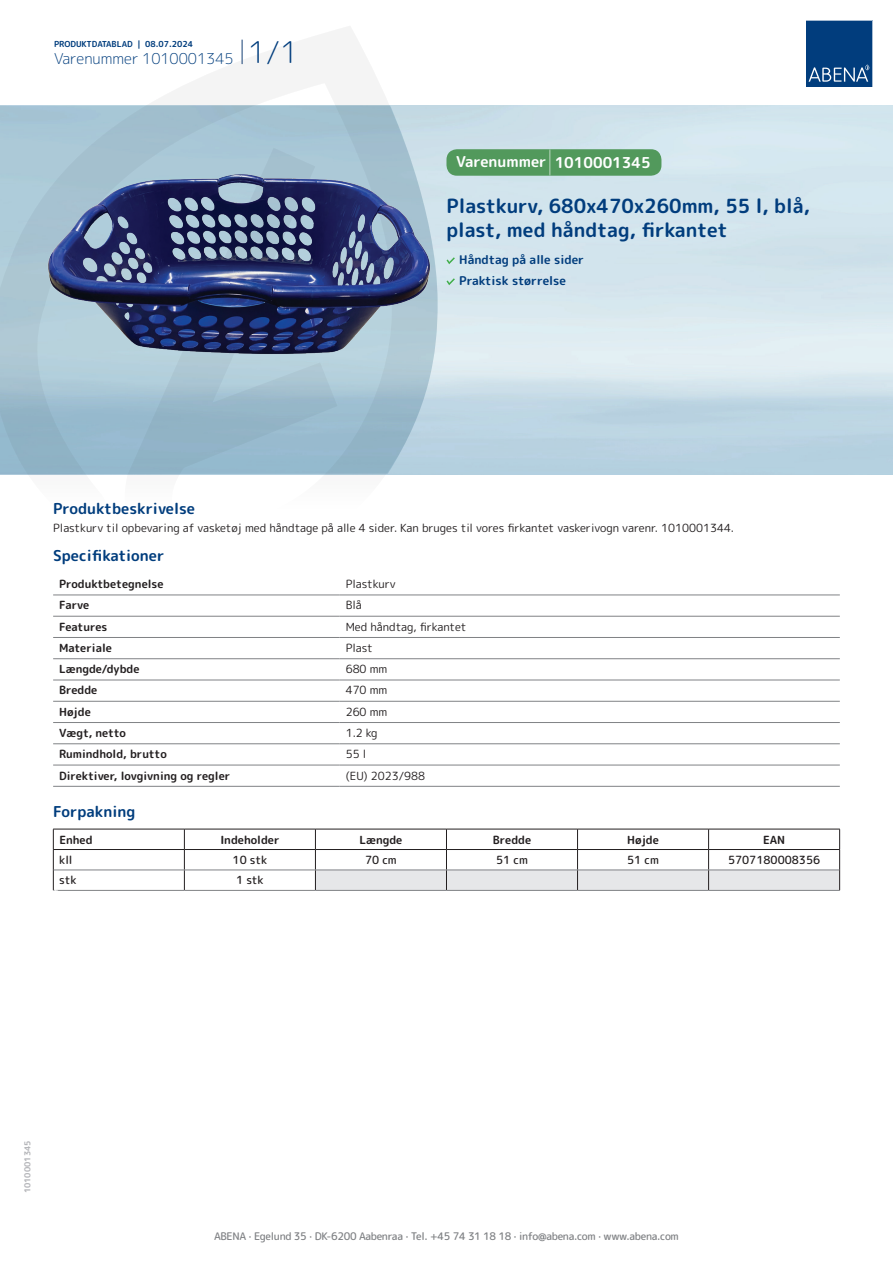
<style>
.page{position:relative;width:893px;height:1263px;background:#fff}
.page>*{position:absolute;margin:0;border:0;box-sizing:border-box;transform-origin:0 0}
.t1{font:700 19.5px/24px "Rounded Mplus 1 c";color:#013d7d}
.t2{font:700 15px "Rounded Mplus 1 c";color:#013d7d}
.t3{font:300 15px "Rounded Mplus 1 c";color:#013d7d}
.t4{font:700 15px "Rounded Mplus 1 c";color:#fff}
.t5{font:700 12px/21px "Rounded Mplus 1 c";color:#013d7d}
.t6{font:11.25px "Rounded Mplus 1 c";color:#231f20}
.t7{font:700 11.25px "Rounded Mplus 1 c";color:#231f20}
.t8{font:500 11.25px "Rounded Mplus 1 c";color:#231f20}
.t9{font:500 10.5px "Rounded Mplus 1 c";letter-spacing:-.03em;color:#808285}
.t10{font:700 10.5px "Rounded Mplus 1 c";color:#fff}
.t11{font:700 8.25px "Rounded Mplus 1 c";color:#013d7d}
.t12{font:700 8.25px "Rounded Mplus 1 c";color:#b2b3b7}
.s1{font-size:30px}
.s2{font-size:25.5px}
</style>
<div class="page">
<svg style="left:0;top:26px;width:439px;height:569px"></svg>
<svg style="left:0;top:106px;width:438px;height:368px"></svg>
<svg style="left:242px;top:40px;width:1px;height:24px"></svg>
<svg style="left:806px;top:20px;width:67px;height:67px"></svg>
<img style="left:47px;top:174px;width:384px;height:181px">
<hr style="left:53px;top:595px;width:287px;height:1px;background:#808285">
<hr style="left:340px;top:595px;width:500px;height:1px;background:#808285">
<hr style="left:53px;top:616px;width:287px;height:1px;background:#808285">
<hr style="left:340px;top:616px;width:500px;height:1px;background:#808285">
<hr style="left:53px;top:637px;width:287px;height:1px;background:#808285">
<hr style="left:340px;top:637px;width:500px;height:1px;background:#808285">
<hr style="left:53px;top:658px;width:287px;height:1px;background:#808285">
<hr style="left:340px;top:658px;width:500px;height:1px;background:#808285">
<hr style="left:53px;top:680px;width:287px;height:1px;background:#808285">
<hr style="left:340px;top:680px;width:500px;height:1px;background:#808285">
<hr style="left:53px;top:701px;width:287px;height:1px;background:#808285">
<hr style="left:340px;top:701px;width:500px;height:1px;background:#808285">
<hr style="left:53px;top:722px;width:287px;height:1px;background:#808285">
<hr style="left:340px;top:722px;width:500px;height:1px;background:#808285">
<hr style="left:53px;top:743px;width:287px;height:1px;background:#808285">
<hr style="left:340px;top:743px;width:500px;height:1px;background:#808285">
<hr style="left:53px;top:765px;width:287px;height:1px;background:#808285">
<hr style="left:340px;top:765px;width:500px;height:1px;background:#808285">
<hr style="left:53px;top:786px;width:287px;height:1px;background:#808285">
<hr style="left:340px;top:786px;width:500px;height:1px;background:#808285">
<hr style="left:53px;top:829px;width:131px;height:1px;background:#231f20">
<hr style="left:184px;top:829px;width:131px;height:1px;background:#231f20">
<hr style="left:53px;top:849px;width:131px;height:1px;background:#231f20">
<hr style="left:184px;top:849px;width:131px;height:1px;background:#231f20">
<svg style="left:53px;top:829px;width:1px;height:61px"></svg>
<svg style="left:184px;top:829px;width:1px;height:61px"></svg>
<svg style="left:315px;top:829px;width:525px;height:61px"></svg>
<hr style="left:54px;top:870px;width:130px;height:1px;background:#808285">
<hr style="left:184px;top:870px;width:131px;height:1px;background:#808285">
<hr style="left:315px;top:870px;width:131px;height:1px;background:#808285">
<hr style="left:446px;top:870px;width:131px;height:1px;background:#808285">
<hr style="left:577px;top:870px;width:132px;height:1px;background:#808285">
<hr style="left:709px;top:870px;width:130px;height:1px;background:#808285">
<hr style="left:53px;top:890px;width:131px;height:1px;background:#808285">
<hr style="left:184px;top:890px;width:131px;height:1px;background:#808285">
<hr style="left:315px;top:890px;width:131px;height:1px;background:#808285">
<hr style="left:446px;top:890px;width:131px;height:1px;background:#808285">
<hr style="left:577px;top:890px;width:132px;height:1px;background:#808285">
<hr style="left:709px;top:890px;width:131px;height:1px;background:#808285">
<svg style="left:446px;top:257px;width:9px;height:7px"></svg>
<svg style="left:446px;top:278px;width:9px;height:7px"></svg>
<div style="left:446px;top:149px;width:215px;height:27px;background:#52995c;border-radius:10px"></div>
<p class="t11" style="left:54px;top:38px;width:141px">PRODUKTDATABLAD | 08.07.2024</p>
<h2 class="t3" style="left:54px;top:48px;width:246px">Varenummer 1010001345 <span class="s1">1/1</span></h2>
<h2 class="t4" style="left:456px;top:152px;width:196px">Varenummer <span class="s2">|</span> 1010001345</h2>
<h1 class="t1" style="left:446px;top:194px;width:365px">Plastkurv, 680x470x260mm, 55 l, blå, plast, med håndtag, firkantet</h1>
<p class="t5" style="left:459px;top:249px;width:126px">Håndtag på alle sider<br>Praktisk størrelse</p>
<h2 class="t2" style="left:53px;top:498px;width:143px">Produktbeskrivelse</h2>
<p class="t6" style="left:53px;top:520px;width:682px">Plastkurv til opbevaring af vasketøj med håndtage på alle 4 sider. Kan bruges til vores firkantet vaskerivogn varenr. 1010001344.</p>
<h2 class="t2" style="left:53px;top:545px;width:113px">Specifikationer</h2>
<p class="t7" style="left:59px;top:576px;width:106px">Produktbetegnelse</p>
<p class="t6" style="left:346px;top:576px;width:52px">Plastkurv</p>
<p class="t7" style="left:59px;top:597px;width:32px">Farve</p>
<p class="t6" style="left:346px;top:597px;width:18px">Blå</p>
<p class="t7" style="left:59px;top:618px;width:50px">Features</p>
<p class="t6" style="left:346px;top:618px;width:122px">Med håndtag, firkantet</p>
<p class="t7" style="left:59px;top:640px;width:54px">Materiale</p>
<p class="t6" style="left:346px;top:640px;width:29px">Plast</p>
<p class="t7" style="left:59px;top:661px;width:82px">Længde/dybde</p>
<p class="t6" style="left:346px;top:661px;width:43px">680 mm</p>
<p class="t7" style="left:59px;top:682px;width:40px">Bredde</p>
<p class="t6" style="left:346px;top:682px;width:43px">470 mm</p>
<p class="t7" style="left:59px;top:704px;width:33px">Højde</p>
<p class="t6" style="left:346px;top:704px;width:43px">260 mm</p>
<p class="t7" style="left:59px;top:725px;width:68px">Vægt, netto</p>
<p class="t6" style="left:346px;top:725px;width:33px">1.2 kg</p>
<p class="t7" style="left:59px;top:746px;width:109px">Rumindhold, brutto</p>
<p class="t6" style="left:346px;top:746px;width:22px">55 l</p>
<p class="t7" style="left:59px;top:767px;width:173px">Direktiver, lovgivning og regler</p>
<p class="t6" style="left:346px;top:767px;width:81px">(EU) 2023/988</p>
<h2 class="t2" style="left:53px;top:800px;width:84px">Forpakning</h2>
<p class="t7" style="left:59px;top:831px;width:35px">Enhed</p>
<p class="t7" style="left:220px;top:831px;width:61px">Indeholder</p>
<p class="t7" style="left:359px;top:831px;width:44px">Længde</p>
<p class="t7" style="left:493px;top:831px;width:40px">Bredde</p>
<p class="t7" style="left:627px;top:831px;width:33px">Højde</p>
<p class="t7" style="left:763px;top:831px;width:24px">EAN</p>
<p class="t8" style="left:59px;top:852px;width:15px">kll</p>
<p class="t8" style="left:233px;top:852px;width:36px">10 stk</p>
<p class="t8" style="left:365px;top:852px;width:33px">70 cm</p>
<p class="t8" style="left:496px;top:852px;width:33px">51 cm</p>
<p class="t8" style="left:627px;top:852px;width:33px">51 cm</p>
<p class="t8" style="left:728px;top:852px;width:94px">5707180008356</p>
<p class="t8" style="left:59px;top:872px;width:19px">stk</p>
<p class="t8" style="left:236px;top:872px;width:29px">1 stk</p>
<p class="t10" style="left:53px;top:886px;width:7px">*</p>
<p class="t12" style="left:22px;top:1193px;width:54px;rotate:-90deg">1010001345</p>
<p class="t9" style="left:214px;top:1229px;width:466px">ABENA · Egelund 35 · DK-6200 Aabenraa · Tel. +45 74 31 18 18 · info@abena.com · www.abena.com</p>
</div>
